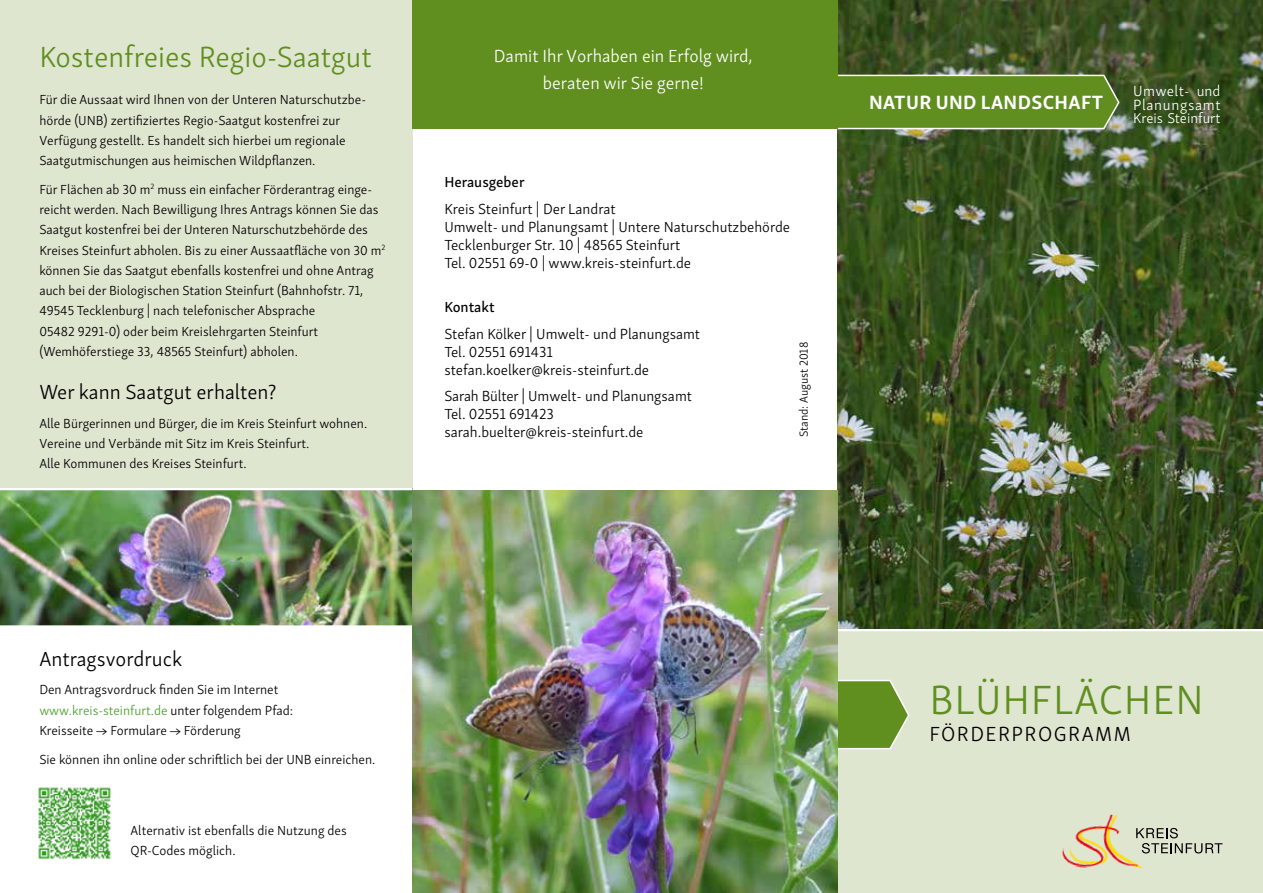
<style>
.page{position:relative;width:1263px;height:893px;background:#fff}
.page>*{position:absolute;margin:0;border:0;box-sizing:border-box;transform-origin:0 0}
.t1{font:300 42px "Skolar Sans Latn";letter-spacing:.02em;color:#608e1f}
.t2{font:300 30px "Skolar Sans Latn";color:#608e1f}
.t3{font:300 21px "Skolar Sans Latn";color:#000}
.t4{font:300 21px "Skolar Sans Latn";letter-spacing:.07em;color:#000}
.t5{font:700 19.8px "Skolar Sans Latn";letter-spacing:.02em;color:#fff}
.t6{font:300 18px/27px "Skolar Sans Latn";color:#fff;text-align:center}
.t7{font:300 15.15px/14px "Skolar Sans Latn";letter-spacing:.04em;color:#fff}
.t8{font:300 15px/18px "Skolar Sans Latn";color:#000}
.t9{font:15px "Skolar Sans Latn Me";color:#000}
.t10{font:300 14.55px "Skolar Sans Latn";color:#fff}
.t11{font:300 13.5px/20.2px "Skolar Sans Latn";color:#000}
.t12{font:300 12px "Skolar Sans Latn";color:#000}
.s1{font-size:14.55px}
.s2{color:#4ca22f}
</style>
<div class="page">
<img style="left:0;top:487px;width:413px;height:139px">
<div style="left:838px;top:628px;width:425px;height:265px;background:#dee6d0"></div>
<svg style="left:1150px;top:828px;width:72px;height:25px;background:#b6bcaa"></svg>
<img style="left:1061px;top:810px;width:89px;height:64px">
<svg style="left:838px;top:679px;width:72px;height:71px;background:#7ba146"></svg>
<img style="left:838px;top:0;width:425px;height:628px">
<img style="left:38px;top:787px;width:73px;height:73px">
<div style="left:0;top:0;width:412px;height:487px;background:#dee6d0"></div>
<svg style="left:412px;top:74px;width:708px;height:117px"></svg>
<img style="left:412px;top:490px;width:426px;height:403px">
<div style="left:412px;top:0;width:426px;height:128px;background:#608e1f"></div>
<h2 class="t2" style="left:39px;top:35px;width:334px">Kostenfreies Regio-Saatgut</h2>
<p class="t11" style="left:39px;top:89px;width:328px">Für die Aussaat wird Ihnen von der Unteren Naturschutzbe&shy;hörde (UNB) zertifiziertes Regio-Saatgut kostenfrei zur Verfügung gestellt. Es handelt sich hierbei um regionale Saatgutmischungen aus heimischen Wildpflanzen.</p>
<p class="t11" style="left:39px;top:178px;width:348px">Für Flächen ab 30 m<sup>2</sup> muss ein einfacher Förderantrag einge&shy;reicht werden. Nach Bewilligung Ihres Antrags können Sie das Saatgut kostenfrei bei der Unteren Naturschutzbehörde des Kreises Steinfurt abholen. Bis zu einer Aussaatfläche von 30 m<sup>2 </sup>können Sie das Saatgut ebenfalls kostenfrei und ohne Antrag auch bei der Biologischen Station Steinfurt (Bahnhofstr. 71, 49545 Tecklenburg | nach telefonischer Absprache<br>05482 9291-0) oder beim Kreislehrgarten Steinfurt (Wemhöferstiege 33, 48565 Steinfurt) abholen.</p>
<h3 class="t3" style="left:39px;top:376px;width:239px">Wer kann Saatgut erhalten?</h3>
<p class="t11" style="left:39px;top:412px;width:329px">Alle Bürgerinnen und Bürger, die im Kreis Steinfurt wohnen.<br>Vereine und Verbände mit Sitz im Kreis Steinfurt.<br>Alle Kommunen des Kreises Steinfurt.</p>
<h3 class="t6" style="left:494px;top:41px;width:260px">Damit Ihr Vorhaben ein Erfolg wird, beraten wir Sie gerne!</h3>
<p class="t9" style="left:444px;top:171px;width:82px">Herausgeber</p>
<p class="t8" style="left:444px;top:199px;width:347px">Kreis Steinfurt | Der Landrat<br>Umwelt- und Planungsamt | Untere Naturschutzbehörde Tecklenburger Str. 10 | 48565 Steinfurt<br>Tel. 02551 69-0 | www.kreis-steinfurt.de</p>
<p class="t9" style="left:444px;top:296px;width:52px">Kontakt</p>
<p class="t8" style="left:444px;top:324px;width:257px">Stefan Kölker | Umwelt- und Planungsamt<br>Tel. 02551 691431 stefan.koelker@kreis-steinfurt.de</p>
<p class="t8" style="left:444px;top:386px;width:249px">Sarah Bülter | Umwelt- und Planungsamt<br>Tel. 02551 691423 sarah.buelter@kreis-steinfurt.de</p>
<p class="t12" style="left:795px;top:437px;width:97px;rotate:-90deg">Stand: August 2018</p>
<h3 class="t5" style="left:869px;top:87px;width:236px">NATUR UND LANDSCHAFT</h3>
<p class="t7" style="left:1133px;top:82px;width:89px">Umwelt- und<br>Planungsam<span class="s1">t</span></p>
<p class="t10" style="left:1133px;top:108px;width:89px">Kreis Steinfurt</p>
<h3 class="t3" style="left:39px;top:643px;width:144px">Antragsvordruck</h3>
<p class="t11" style="left:39px;top:679px;width:255px">Den Antragsvordruck finden Sie im Internet <span class="s2">www.kreis-steinfurt.de</span> unter folgendem Pfad:<br>Kreisseite → Formulare → Förderung</p>
<p class="t11" style="left:39px;top:748px;width:338px">Sie können ihn online oder schriftlich bei der UNB einreichen.</p>
<p class="t11" style="left:131px;top:819px;width:218px">Alternativ ist ebenfalls die Nutzung des<br>QR-Codes möglich.</p>
<h1 class="t1" style="left:929px;top:669px;width:276px">BLÜHFLÄCHEN</h1>
<h3 class="t4" style="left:929px;top:719px;width:203px">FÖRDERPROGRAMM</h3>
</div>
